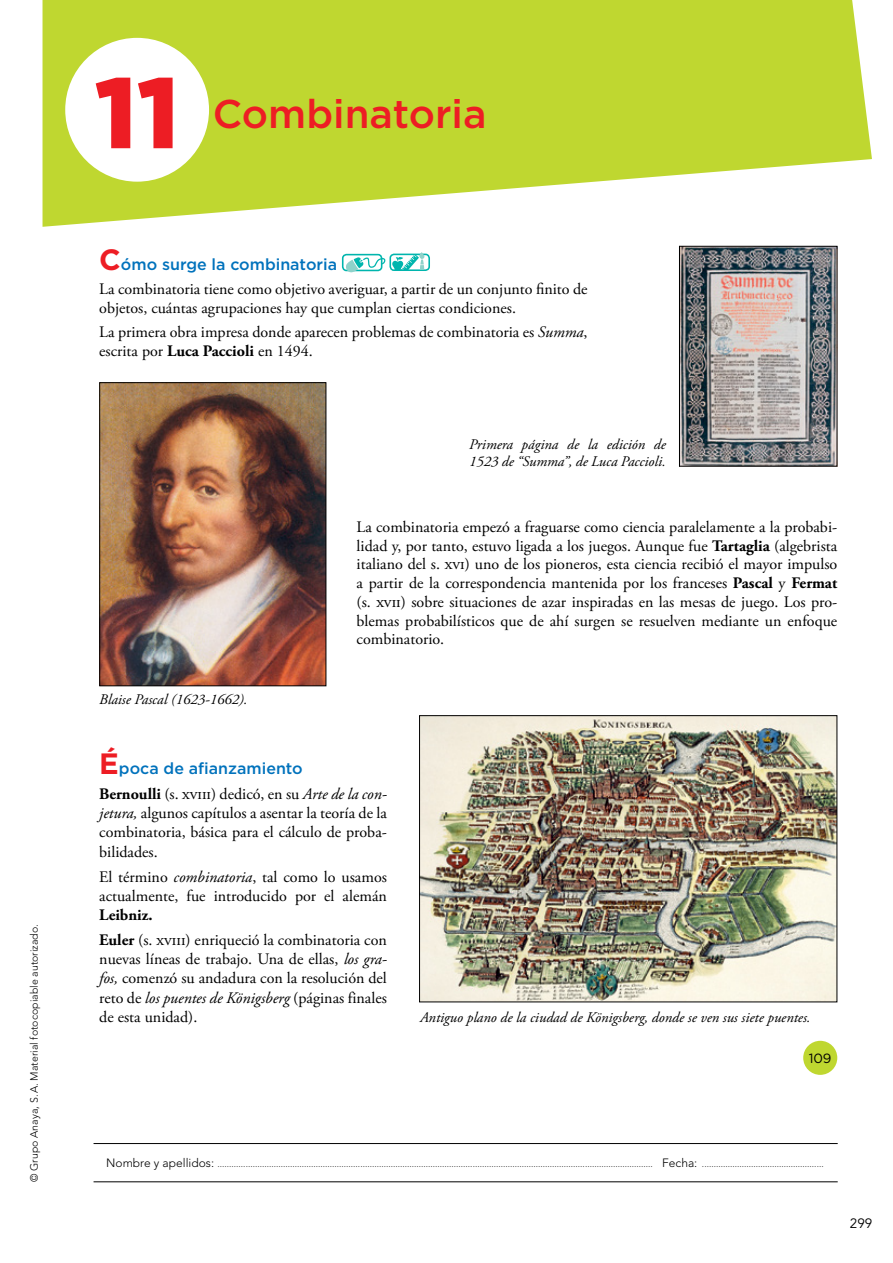
<style>
.page{position:relative;width:893px;height:1263px;background:#fff}
.page>*{position:absolute;margin:0;border:0;box-sizing:border-box;transform-origin:0 0}
.t1{font:900 100.2px "Gotham";color:#ed1d24}
.t2{font:500 40.05px "Gotham";color:#ed1d24}
.t3{font:16.05px/19.2px "Adobe Garamond Pro";color:#000;text-align:justify}
.t4{font:italic 14.7px/17.4px "Adobe Garamond Pro";color:#000}
.t5{font:13.5px "Avenir LT Std";color:#000}
.t6{font:13.35px "Gotham";color:#000}
.t7{font:300 10.5px "Avenir LT Std";color:#000}
.t8{font:300 9px "Avenir LT Std";color:#000}
.s1{font-family:"Gotham";font-weight:700;font-size:29.4px;color:#ed1d24}
.s2{font-family:"Gotham";font-weight:500;color:#0072bc}
.s3{font-style:italic}
.s4{font-weight:700}
.s5{font-size:12px}
</style>
<div class="page">
<hr style="left:94px;top:1143px;width:744px;height:1px;background:#000">
<hr style="left:94px;top:1181px;width:744px;height:1px;background:#000">
<div style="left:803px;top:1041px;width:34px;height:34px;background:#bfd730;border-radius:50%"></div>
<svg style="left:43px;top:0;width:829px;height:227px;fill:#bfd730"></svg>
<div style="left:65px;top:38px;width:144px;height:144px;background:#fff;border-radius:50%"></div>
<div style="left:342px;top:254px;width:40px;height:17px;border:2px solid #00b5ad;border-radius:4px"></div>
<svg style="left:344px;top:256px;width:42px;height:17px"></svg>
<div style="left:389px;top:254px;width:41px;height:17px;border:2px solid #00b5ad;border-radius:4px"></div>
<svg style="left:392px;top:252px;width:35px;height:19px"></svg>
<img style="left:681px;top:248px;width:154px;height:216px">
<div style="left:679px;top:246px;width:158px;height:220px;border:1px solid #000"></div>
<img style="left:421px;top:717px;width:414px;height:283px">
<div style="left:419px;top:715px;width:418px;height:287px;border:1px solid #000"></div>
<img style="left:101px;top:384px;width:223px;height:300px">
<div style="left:99px;top:382px;width:227px;height:304px;border:1px solid #000"></div>
<p class="t7" style="left:28px;top:1182px;width:260px;rotate:-90deg">© Grupo Anaya, S.A. Material fotocopiable autorizado.</p>
<p class="t1" style="left:95px;top:44px;width:86px">11</p>
<p class="t2" style="left:213px;top:87px;width:275px">Combinatoria</p>
<p class="t3" style="left:99px;top:253px;width:490px;line-height:24.3px"><span class="s1">C</span><span class="s2">ómo surge la combinatoria<br></span>La combinatoria tiene como objetivo averiguar, a partir de un conjunto finito de</p>
<p class="t3" style="left:99px;top:296px;width:490px;line-height:24.3px">objetos, cuántas agrupaciones hay que cumplan ciertas condiciones.<br>La primera obra impresa donde aparecen problemas de combinatoria es <span class="s3">Summa</span>,</p>
<p class="t3" style="left:99px;top:341px;width:215px">escrita por <span class="s4">Luca Paccioli</span> en 1494.</p>
<p class="t4" style="left:469px;top:436px;width:198px">Primera página de la edición de<br>1523 de “Summa”, de Luca Paccioli.</p>
<p class="t4" style="left:99px;top:691px;width:150px">Blaise Pascal (1623-1662).</p>
<p class="t3" style="left:357px;top:518px;width:482px;line-height:18.8px">La combinatoria empezó a fraguarse como ciencia paralelamente a la probabi&shy;lidad y, por tanto, estuvo ligada a los juegos. Aunque fue <span class="s4">Tartaglia</span> (algebrista italiano del s. xvi) uno de los pioneros, esta ciencia recibió el mayor impulso a partir de la correspondencia mantenida por los franceses <span class="s4">Pascal</span> y <span class="s4">Fermat </span>(s. xvii) sobre situaciones de azar inspiradas en las mesas de juego. Los pro&shy;blemas probabilísticos que de ahí surgen se resuelven mediante un enfoque combinatorio.</p>
<p class="t3" style="left:99px;top:757px;width:289px;line-height:24.9px"><span class="s1">É</span><span class="s2">poca de afianzamiento<br></span><span class="s4">Bernoulli</span> (s. xviii) dedicó, en su <span class="s3">Arte de la con-</span></p>
<p class="t3" style="left:99px;top:804px;width:289px"><span class="s3">jetura,</span> algunos capítulos a asentar la teoría de la combinatoria, básica para el cálculo de proba&shy;bilidades.</p>
<p class="t3" style="left:99px;top:867px;width:289px">El término <span class="s3">combinatoria</span>, tal como lo usamos actualmente, fue introducido por el alemán <span class="s4">Leibniz.</span></p>
<p class="t3" style="left:99px;top:931px;width:289px"><span class="s4">Euler</span> (s. xviii) enriqueció la combinatoria con nuevas líneas de trabajo. Una de ellas, <span class="s3">los gra&shy;fos,</span> comenzó su andadura con la resolución del reto de <span class="s3">los puentes de Königsberg</span> (páginas finales de esta unidad).</p>
<p class="t4" style="left:420px;top:1009px;width:392px">Antiguo plano de la ciudad de Königsberg, donde se ven sus siete puentes.</p>
<p class="t6" style="left:809px;top:1049px;width:24px">109</p>
<p class="t8" style="left:106px;top:1158px;width:719px"><span class="s5">Nombre y apellidos:</span> .......................................................................................................................................................................................... <span class="s5">Fecha:</span> ....................................................</p>
<p class="t5" style="left:850px;top:1215px;width:24px">299</p>
</div>
